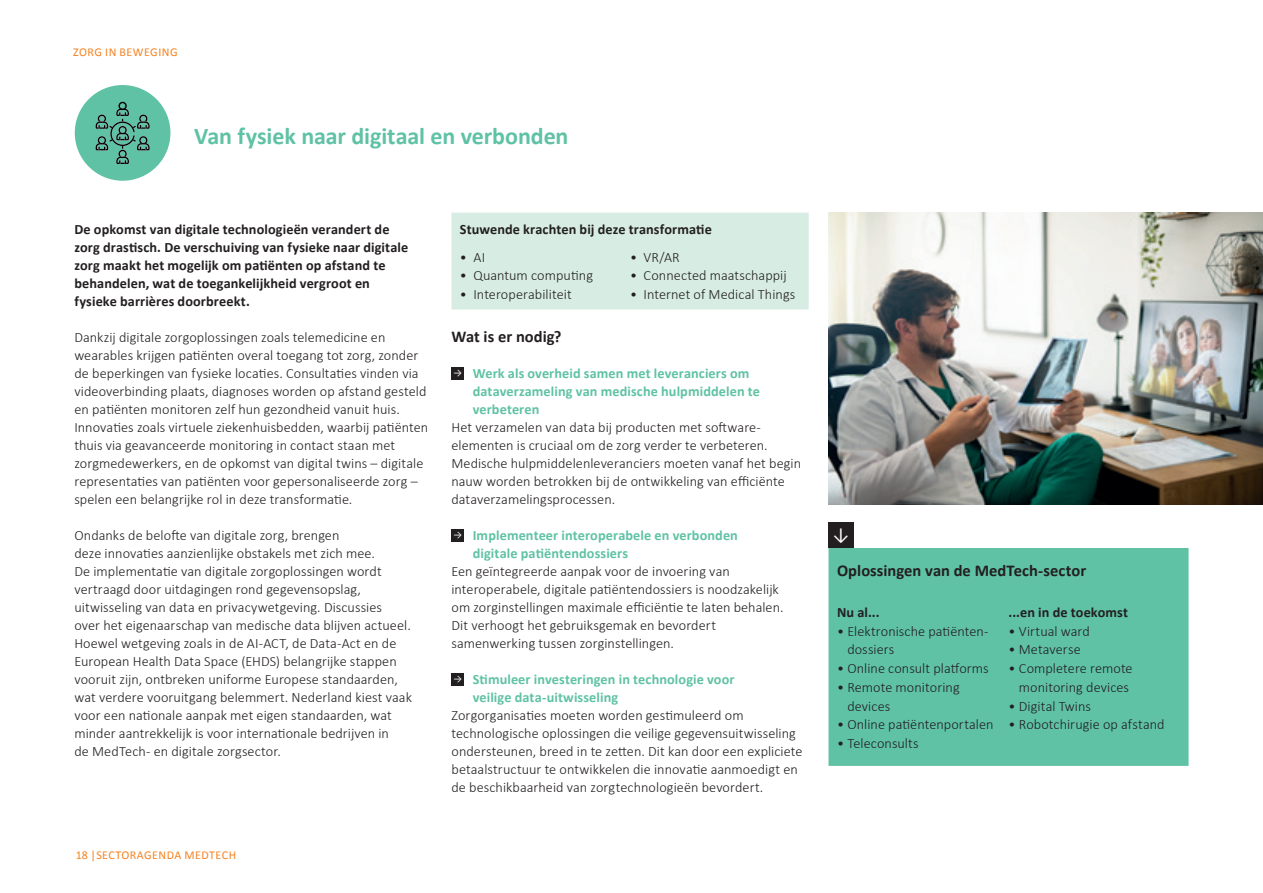
<style>
.page{position:relative;width:1263px;height:893px;background:#fff}
.page>*{position:absolute;margin:0;border:0;box-sizing:border-box;transform-origin:0 0}
.t1{font:700 24px "Calibri";letter-spacing:-.005em;color:#5fc2a4}
.t2{font:19.2px "Calibri";color:#fff}
.t3{font:700 16.5px "Calibri";color:#231f20}
.t4{font:300 14.25px/18px "Calibri";letter-spacing:.005em;color:#231f20}
.t5{font:700 14.25px/18px "Calibri";letter-spacing:.005em;color:#231f20}
.t6{font:700 14.25px/18px "Calibri";letter-spacing:.005em;color:#5fc2a4}
.t7{font:12px "Calibri";letter-spacing:.04em;color:#f58220}
.s1{font-weight:400;font-size:9.6px;color:#fff}
</style>
<div class="page">
<div style="left:451px;top:213px;width:358px;height:96px;background:#d7ede4"></div>
<div style="left:451px;top:367px;width:13px;height:13px;background:#231f20"></div>
<div style="left:451px;top:529px;width:13px;height:13px;background:#231f20"></div>
<div style="left:451px;top:673px;width:13px;height:13px;background:#231f20"></div>
<img style="left:828px;top:213px;width:435px;height:291px">
<svg style="left:75px;top:85px;width:95px;height:96px"></svg>
<div style="left:828px;top:548px;width:360px;height:218px;background:#5fc2a4"></div>
<div style="left:828px;top:522px;width:26px;height:26px;background:#231f20"></div>
<p class="t7" style="left:73px;top:43px;width:106px">ZORG IN BEWEGING</p>
<h1 class="t1" style="left:194px;top:119px;width:376px">Van fysiek naar digitaal en verbonden</h1>
<p class="t5" style="left:74px;top:220px;width:335px">De opkomst van digitale technologieën verandert de zorg drastisch. De verschuiving van fysieke naar digitale zorg maakt het mogelijk om patiënten op afstand te behandelen, wat de toegankelijkheid vergroot en fysieke barrières doorbreekt.</p>
<p class="t4" style="left:74px;top:328px;width:355px">Dankzij digitale zorgoplossingen zoals telemedicine en wearables krijgen patiënten overal toegang tot zorg, zonder de beperkingen van fysieke locaties. Consultaties vinden via videoverbinding plaats, diagnoses worden op afstand gesteld en patiënten monitoren zelf hun gezondheid vanuit huis.<br>Innovaties zoals virtuele ziekenhuisbedden, waarbij patiënten thuis via geavanceerde monitoring in contact staan met zorgmedewerkers, en de opkomst van digital twins – digitale representaties van patiënten voor gepersonaliseerde zorg – spelen een belangrijke rol in deze transformatie.</p>
<p class="t4" style="left:74px;top:526px;width:339px">Ondanks de belofte van digitale zorg, brengen<br>deze innovaties aanzienlijke obstakels met zich mee.<br>De implementatie van digitale zorgoplossingen wordt vertraagd door uitdagingen rond gegevensopslag, uitwisseling van data en privacywetgeving. Discussies<br>over het eigenaarschap van medische data blijven actueel.<br>Hoewel wetgeving zoals in de AI-ACT, de Data-Act en de European Health Data Space (EHDS) belangrijke stappen vooruit zijn, ontbreken uniforme Europese standaarden, wat verdere vooruitgang belemmert. Nederland kiest vaak voor een nationale aanpak met eigen standaarden, wat minder aantrekkelijk is voor internationale bedrijven in<br>de MedTech- en digitale zorgsector.</p>
<p class="t7" style="left:76px;top:847px;width:162px">18 |SECTORAGENDA MEDTECH</p>
<p class="t5" style="left:460px;top:220px;width:253px">Stuwende krachten bij deze transformatie</p>
<p class="t4" style="left:460px;top:248px;width:27px">• AI</p>
<p class="t4" style="left:460px;top:267px;width:135px">• Quantum computing</p>
<p class="t4" style="left:460px;top:285px;width:113px">• Interoperabiliteit</p>
<p class="t4" style="left:630px;top:248px;width:51px">• VR/AR</p>
<p class="t4" style="left:630px;top:267px;width:158px">• Connected maatschappij</p>
<p class="t4" style="left:630px;top:285px;width:167px">• Internet of Medical Things</p>
<p class="t3" style="left:451px;top:325px;width:112px">Wat is er nodig?</p>
<p class="t6" style="left:473px;top:364px;width:289px;text-indent:-19px"><span class="s1">→</span> Werk als overheid samen met leveranciers om dataverzameling van medische hulpmiddelen te verbeteren</p>
<p class="t4" style="left:451px;top:418px;width:351px">Het verzamelen van data bij producten met software&shy;elementen is cruciaal om de zorg verder te verbeteren.<br>Medische hulpmiddelenleveranciers moeten vanaf het begin nauw worden betrokken bij de ontwikkeling van efficiënte dataverzamelingsprocessen.</p>
<p class="t6" style="left:473px;top:526px;width:267px;text-indent:-19px"><span class="s1">→</span> Implementeer interoperabele en verbonden digitale patiëntendossiers</p>
<p class="t4" style="left:451px;top:562px;width:334px">Een geïntegreerde aanpak voor de invoering van interoperabele, digitale patiëntendossiers is noodzakelijk om zorginstellingen maximale efficiëntie te laten behalen.<br>Dit verhoogt het gebruiksgemak en bevordert samenwerking tussen zorginstellingen.</p>
<p class="t6" style="left:473px;top:670px;width:263px;text-indent:-19px"><span class="s1">→</span> Stimuleer investeringen in technologie voor veilige data-uitwisseling</p>
<p class="t4" style="left:451px;top:706px;width:353px">Zorgorganisaties moeten worden gestimuleerd om technologische oplossingen die veilige gegevensuitwisseling ondersteunen, breed in te zetten. Dit kan door een expliciete betaalstructuur te ontwikkelen die innovatie aanmoedigt en de beschikbaarheid van zorgtechnologieën bevordert.</p>
<h2 class="t2" style="left:855px;top:526px;width:19px;rotate:90deg">→</h2>
<p class="t3" style="left:837px;top:559px;width:251px">Oplossingen van de MedTech-sector</p>
<p class="t5" style="left:837px;top:602px;width:44px">Nu al...</p>
<p class="t4" style="left:847px;top:621px;width:143px;line-height:18.8px;text-indent:-10px">• Elektronische patiënten&shy;dossiers</p>
<p class="t4" style="left:837px;top:659px;width:153px">• Online consult platforms</p>
<p class="t4" style="left:847px;top:677px;width:114px;line-height:18.8px;text-indent:-10px">• Remote monitoring devices</p>
<p class="t4" style="left:837px;top:715px;width:158px">• Online patiëntenportalen</p>
<p class="t4" style="left:837px;top:734px;width:83px">• Teleconsults</p>
<p class="t5" style="left:1008px;top:602px;width:121px">...en in de toekomst</p>
<p class="t4" style="left:1008px;top:622px;width:83px">• Virtual ward</p>
<p class="t4" style="left:1008px;top:640px;width:74px">• Metaverse</p>
<p class="t4" style="left:1008px;top:659px;width:126px;line-height:18.8px;text-align:center">• Completere remote monitoring devices</p>
<p class="t4" style="left:1008px;top:697px;width:84px">• Digital Twins</p>
<p class="t4" style="left:1008px;top:715px;width:158px">• Robotchirugie op afstand</p>
</div>
